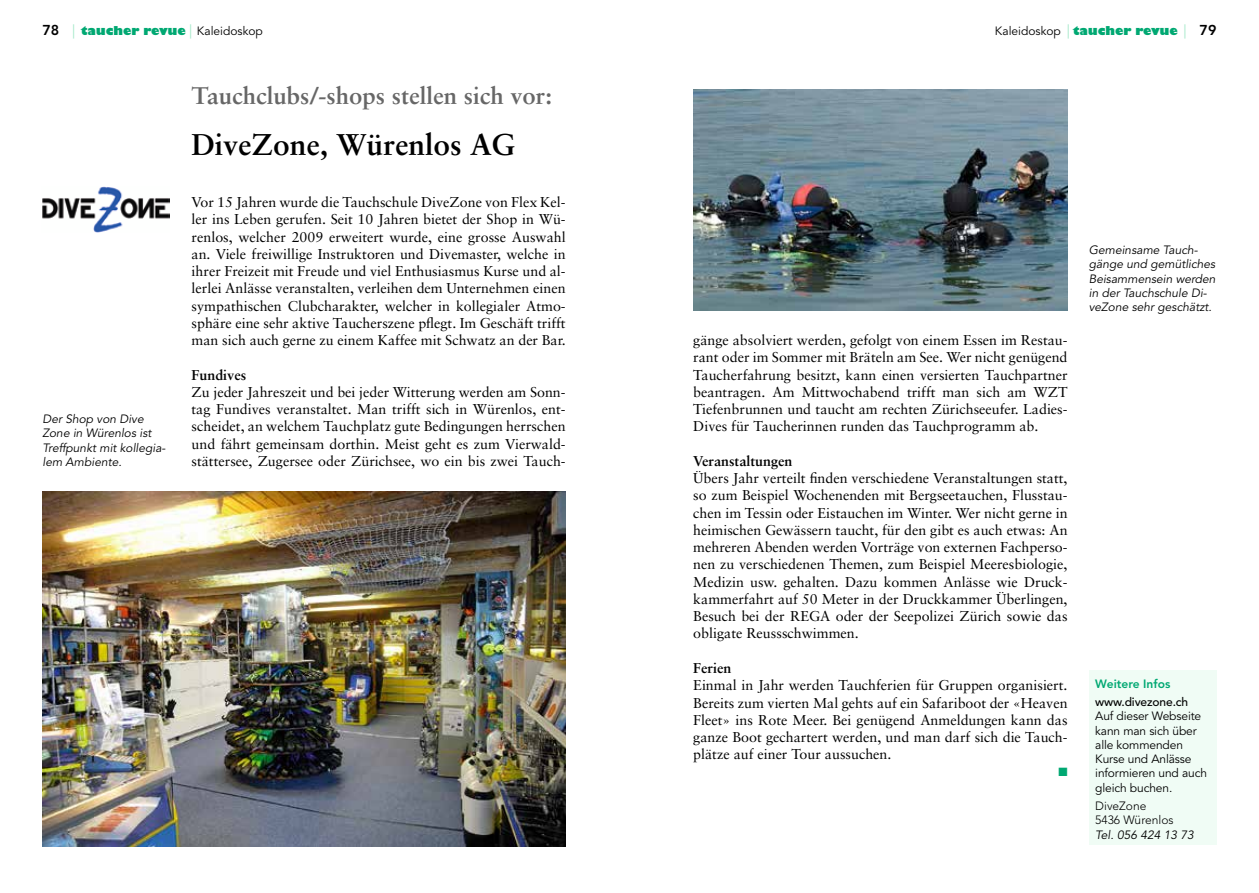
<style>
.page{position:relative;width:1259px;height:893px;background:#fff}
.page>*{position:absolute;margin:0;border:0;box-sizing:border-box;transform-origin:0 0}
.t1{font:700 30px "Sabon";color:#000}
.t2{font:700 24px "Sabon";color:#676767}
.t3{font:14.25px/17.2px "Sabon";color:#000;text-align:justify}
.t4{font:700 14.25px "Sabon";color:#000}
.t5{font:italic 12px/14.2px "Avenir";color:#000}
.t6{font:12px/14.2px "Avenir";letter-spacing:-.01em;color:#000}
.t7{font:800 12px "Gill Sans";color:#00a872}
.t8{font:300 12px/14.2px "Avenir";color:#000}
.t9{font:500 12px "Avenir";letter-spacing:-.01em;color:#000}
.t10{font:800 12px "Avenir";color:#00a872}
.t11{font:12px "Zapf Dingbats";color:#00a872}
.s1{font-family:"Avenir";font-size:14.25px;color:#000}
.s2{font-family:"Avenir";font-weight:400;font-size:14.25px;color:#a3e8c8}
.s3{font-family:"Avenir";font-weight:400;color:#000}
</style>
<div class="page">
<div style="left:1089px;top:671px;width:127px;height:174px;background:#f0fcf5"></div>
<img style="left:42px;top:187px;width:127px;height:45px">
<img style="left:43px;top:491px;width:523px;height:355px">
<img style="left:693px;top:90px;width:374px;height:221px">
<p class="t7" style="left:43px;top:23px;width:222px"><span class="s1">78</span> <span class="s2">|</span> taucher revue <span class="s2">|</span> <span class="s3">Kaleidoskop</span></p>
<p class="t7" style="left:995px;top:23px;width:223px"><span class="s3">Kaleidoskop</span> <span class="s2">|</span> taucher revue <span class="s2">|</span> <span class="s1">79</span></p>
<p class="t5" style="left:43px;top:412px;width:125px">Der Shop von Dive<br>Zone in Würenlos ist<br>Treffpunkt mit kollegia&shy;lem Ambiente.</p>
<h2 class="t2" style="left:192px;top:81px;width:362px">Tauchclubs/-shops stellen sich vor:</h2>
<h1 class="t1" style="left:192px;top:126px;width:325px">DiveZone, Würenlos AG</h1>
<p class="t3" style="left:192px;top:193px;width:376px">Vor 15 Jahren wurde die Tauchschule DiveZone von Flex Kel&shy;ler ins Leben gerufen. Seit 10 Jahren bietet der Shop in Wü&shy;renlos, welcher 2009 erweitert wurde, eine grosse Auswahl an. Viele freiwillige Instruktoren und Divemaster, welche in ihrer Freizeit mit Freude und viel Enthusiasmus Kurse und al&shy;lerlei Anlässe veranstalten, verleihen dem Unternehmen einen sympathischen Clubcharakter, welcher in kollegialer Atmo&shy;sphäre eine sehr aktive Taucherszene pflegt. Im Geschäft trifft man sich auch gerne zu einem Kaffee mit Schwatz an der Bar.</p>
<p class="t4" style="left:192px;top:366px;width:56px">Fundives</p>
<p class="t3" style="left:192px;top:383px;width:376px">Zu jeder Jahreszeit und bei jeder Witterung werden am Sonn&shy;tag Fundives veranstaltet. Man trifft sich in Würenlos, ent&shy;scheidet, an welchem Tauchplatz gute Bedingungen herrschen und fährt gemeinsam dorthin. Meist geht es zum Vierwald&shy;stättersee, Zugersee oder Zürichsee, wo ein bis zwei Tauch-</p>
<p class="t3" style="left:693px;top:331px;width:376px">gänge absolviert werden, gefolgt von einem Essen im Restau&shy;rant oder im Sommer mit Bräteln am See. Wer nicht genügend Taucherfahrung besitzt, kann einen versierten Tauchpartner beantragen. Am Mittwochabend trifft man sich am WZT Tiefenbrunnen und taucht am rechten Zürichseeufer. Ladies-Dives für Taucherinnen runden das Tauchprogramm ab.</p>
<p class="t4" style="left:693px;top:452px;width:101px">Veranstaltungen</p>
<p class="t3" style="left:693px;top:469px;width:376px">Übers Jahr verteilt finden verschiedene Veranstaltungen statt, so zum Beispiel Wochenenden mit Bergseetauchen, Flusstau&shy;chen im Tessin oder Eistauchen im Winter. Wer nicht gerne in heimischen Gewässern taucht, für den gibt es auch etwas: An mehreren Abenden werden Vorträge von externen Fachperso&shy;nen zu verschiedenen Themen, zum Beispiel Meeresbiologie, Medizin usw. gehalten. Dazu kommen Anlässe wie Druck&shy;kammerfahrt auf 50 Meter in der Druckkammer Überlingen, Besuch bei der REGA oder der Seepolizei Zürich sowie das obligate Reussschwimmen.</p>
<p class="t4" style="left:693px;top:659px;width:40px">Ferien</p>
<p class="t3" style="left:693px;top:676px;width:376px">Einmal in Jahr werden Tauchferien für Gruppen organisiert.<br>Bereits zum vierten Mal gehts auf ein Safariboot der «Heaven Fleet» ins Rote Meer. Bei genügend Anmeldungen kann das ganze Boot gechartert werden, und man darf sich die Tauch&shy;plätze auf einer Tour aussuchen.</p>
<p class="t11" style="left:1058px;top:766px;width:11px">■</p>
<p class="t5" style="left:1089px;top:243px;width:128px">Gemeinsame Tauch&shy;gänge und gemütliches<br>Beisammensein werden in der Tauchschule Di&shy;veZone sehr geschätzt.</p>
<p class="t10" style="left:1095px;top:676px;width:77px">Weitere Infos</p>
<p class="t9" style="left:1095px;top:695px;width:95px">www.divezone.ch</p>
<p class="t6" style="left:1095px;top:709px;width:113px">Auf dieser Webseite kann man sich über alle kommenden<br>Kurse und Anlässe informieren und auch gleich buchen.</p>
<p class="t8" style="left:1095px;top:799px;width:80px">DiveZone<br>5436 Würenlos</p>
<p class="t5" style="left:1095px;top:828px;width:100px">Tel. 056 424 13 73</p>
</div>
